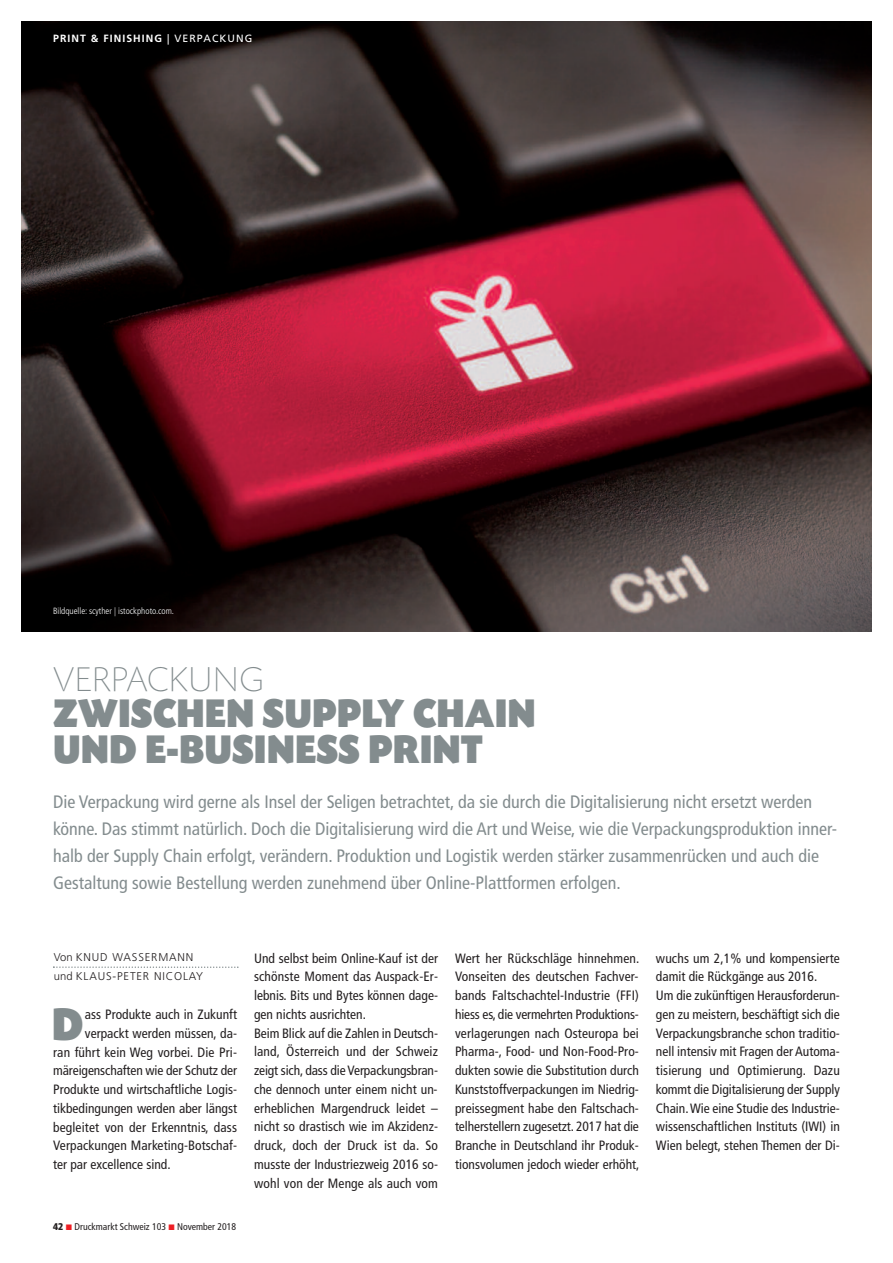
<style>
.page{position:relative;width:893px;height:1263px;background:#fff}
.page>*{position:absolute;margin:0;border:0;box-sizing:border-box;transform-origin:0 0}
.t1{font:48px "Today SB Ultra";color:#838c8e;scale:.9 1}
.t2{font:42px/36px "Today SB Ultra";color:#838c8e;scale:.9 1}
.t3{font:300 expanded 36px "Today SB";color:#838c8e}
.t4{font:condensed 18px/27px "Frutiger LT Std";color:#838c8e}
.t5{font:condensed 13.5px/18.8px "Frutiger LT Std";color:#231f20}
.t6{font:300 11.25px/18.8px "Frutiger LT Std";letter-spacing:.075em;color:#231f20}
.t7{font:700 10.5px "Frutiger LT Std";letter-spacing:.1em;color:#fff}
.t8{font:condensed 9.75px "Frutiger";color:#231f20}
.t9{font:300 condensed 9px "Frutiger";color:#fff}
.s1{font-weight:400}
.s2{font-weight:900}
</style>
<div class="page">
<img style="left:21px;top:21px;width:851px;height:610px">
<svg style="left:53px;top:966px;width:186px;height:2px"></svg>
<p class="t7" style="left:53px;top:34px;width:201px">PRINT &amp; FINISHING <span class="s1">| VERPACKUNG</span></p>
<p class="t9" style="left:53px;top:607px;width:122px">Bildquelle: scyther | istockphoto.com.</p>
<h3 class="t3" style="left:53px;top:657px;width:213px">VERPACKUNG</h3>
<h2 class="t2" style="left:53px;top:694px;width:538px">ZWISCHEN SUPPLY CHAIN<br>UND E-BUSINESS PRINT</h2>
<p class="t4" style="left:53px;top:790px;width:785px">Die Verpackung wird gerne als Insel der Seligen betrachtet, da sie durch die Digitalisierung nicht ersetzt werden könne. Das stimmt natürlich. Doch die Digitalisierung wird die Art und Weise, wie die Verpackungsproduktion inner&shy;halb der Supply Chain erfolgt, verändern. Produktion und Logistik werden stärker zusammenrücken und auch die Gestaltung sowie Bestellung werden zunehmend über Online-Plattformen erfolgen.</p>
<p class="t6" style="left:54px;top:948px;width:151px">Von KNUD WASSERMANN und KLAUS-PETER NICOLAY</p>
<h1 class="t1" style="left:52px;top:996px;width:37px">D</h1>
<p class="t5" style="left:85px;top:1006px;width:154px">ass Produkte auch in Zukunft</p>
<p class="t5" style="left:85px;top:1025px;width:154px">verpackt werden müssen, da-</p>
<p class="t5" style="left:53px;top:1043px;width:185px">ran führt kein Weg vorbei. Die Pri-</p>
<p class="t5" style="left:53px;top:1062px;width:185px">märeigenschaften wie der Schutz der</p>
<p class="t5" style="left:53px;top:1081px;width:185px">Produkte und wirtschaftliche Logis-</p>
<p class="t5" style="left:53px;top:1100px;width:185px">tikbedingungen werden aber längst</p>
<p class="t5" style="left:53px;top:1118px;width:185px">begleitet von der Erkenntnis, dass</p>
<p class="t5" style="left:53px;top:1137px;width:185px">Verpackungen Marketing-Botschaf-</p>
<p class="t5" style="left:53px;top:1156px;width:119px">ter par excellence sind.</p>
<p class="t8" style="left:53px;top:1222px;width:185px"><span class="s2">42</span> Druckmarkt Schweiz 103 November 2018</p>
<p class="t5" style="left:254px;top:950px;width:185px">Und selbst beim Online-Kauf ist der schönste Moment das Auspack-Er&shy;lebnis. Bits und Bytes können dage&shy;gen nichts ausrichten.<br>Beim Blick auf die Zahlen in Deutsch&shy;land, Österreich und der Schweiz zeigt sich, dass die Verpackungsbran&shy;che dennoch unter einem nicht un&shy;erheblichen Margendruck leidet – nicht so drastisch wie im Akzidenz&shy;druck, doch der Druck ist da. So musste der Industriezweig 2016 so&shy;wohl von der Menge als auch vom</p>
<p class="t5" style="left:455px;top:950px;width:186px;text-align:justify">Wert her Rückschläge hinnehmen.<br>Vonseiten des deutschen Fachver&shy;bands Faltschachtel-Industrie (FFI) hiess es, die vermehrten Produktions&shy;verlagerungen nach Osteuropa bei Pharma-, Food- und Non-Food-Pro&shy;dukten sowie die Substitution durch Kunststoffverpackungen im Niedrig&shy;preissegment habe den Faltschach&shy;telherstellern zugesetzt. 2017 hat die Branche in Deutschland ihr Produk&shy;tionsvolumen jedoch wieder erhöht,</p>
<p class="t5" style="left:656px;top:950px;width:185px">wuchs um 2,1% und kompensierte damit die Rückgänge aus 2016.<br>Um die zukünftigen Herausforderun&shy;gen zu meistern, beschäftigt sich die Verpackungsbranche schon traditio&shy;nell intensiv mit Fragen der Automa&shy;tisierung und Optimierung. Dazu kommt die Digitalisierung der Supply Chain.Wie eine Studie des Industrie&shy;wissenschaftlichen Instituts (IWI) in Wien belegt, stehen Themen der Di-</p>
</div>
